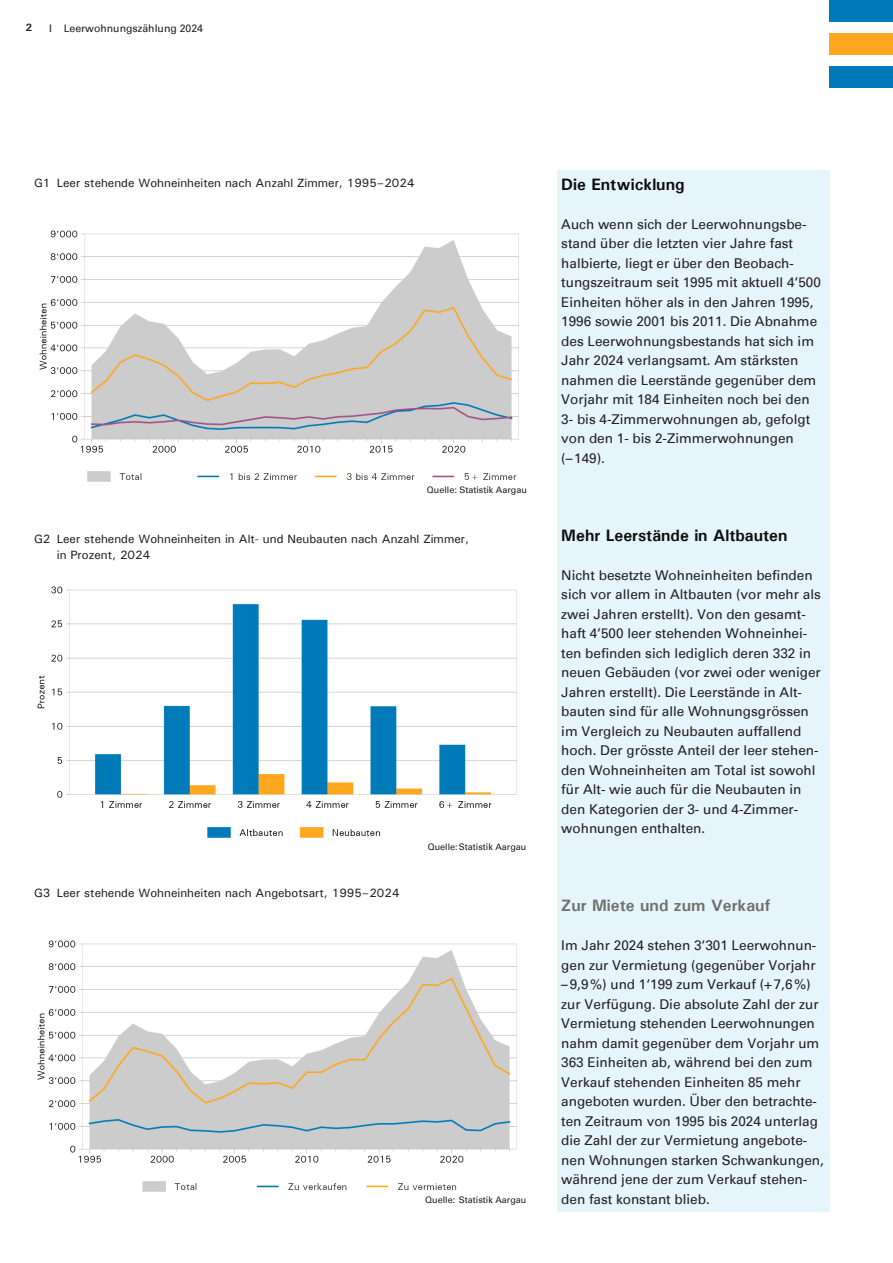
<style>
.page{position:relative;width:893px;height:1263px;background:#fff}
.page>*{position:absolute;margin:0;border:0;box-sizing:border-box;transform-origin:0 0}
.Titel_Ebene_1{font:700 16.5px "Univers";color:#0d0d0d}
.Titel_Ebene_1-2{font:700 16.5px "Univers";color:#6f726b}
.Lauftext{font:700 16.5px "Univers";color:#0d0d0d}
.Lauftext-2{font:13.5px/19.5px "Univers";color:#231f20}
.t1{font:500 12px/16.5px "Univers";color:#231f20}
.t2{font:10.5px "Univers";color:#231f20}
.t3{font:700 10.5px "Univers";color:#231f20}
.Copyright_Statistik_Aargau_Grafiken{font:9px "Univers";color:#231f20}
</style>
<div class="page">
<div style="left:829px;top:0;width:64px;height:21px;background:#007ab8"></div>
<div style="left:829px;top:33px;width:64px;height:22px;background:#ffa81f"></div>
<div style="left:829px;top:67px;width:64px;height:21px;background:#007ab8"></div>
<img style="left:39px;top:230px;width:480px;height:252px">
<img style="left:37px;top:586px;width:480px;height:252px">
<img style="left:37px;top:940px;width:480px;height:252px">
<div style="left:557px;top:170px;width:272px;height:1042px;background:#e6f5fc"></div>
<p class="t3" style="left:26px;top:21px;width:8px">2</p>
<p class="t2" style="left:49px;top:22px;width:156px">I Leerwohnungszählung 2024</p>
<p class="t1" style="left:34px;top:174px;width:382px">G1 Leer stehende Wohneinheiten nach Anzahl Zimmer, 1995–2024</p>
<p class="Copyright_Statistik_Aargau_Grafiken" style="left:427px;top:485px;width:102px">Quelle: Statistik Aargau</p>
<p class="t1" style="left:57px;top:530px;width:414px;text-indent:-23px">G2 Leer stehende Wohneinheiten in Alt- und Neubauten nach Anzahl Zimmer, in Prozent, 2024</p>
<p class="t1" style="left:34px;top:884px;width:367px">G3 Leer stehende Wohneinheiten nach Angebotsart, 1995–2024</p>
<p class="Copyright_Statistik_Aargau_Grafiken" style="left:428px;top:841px;width:100px">Quelle:Statistik Aargau</p>
<p class="Copyright_Statistik_Aargau_Grafiken" style="left:425px;top:1194px;width:103px">Quelle: Statistik Aargau</p>
<p class="Lauftext" style="left:561px;top:173px;width:125px">Die Entwicklung</p>
<p class="Lauftext-2" style="left:561px;top:214px;width:261px">Auch wenn sich der Leerwohnungsbe&shy;stand über die letzten vier Jahre fast halbierte, liegt er über den Beobach&shy;tungszeitraum seit 1995 mit aktuell 4‘500<br>Einheiten höher als in den Jahren 1995, 1996 sowie 2001 bis 2011. Die Abnahme des Leerwohnungsbestands hat sich im Jahr 2024 verlangsamt. Am stärksten nahmen die Leerstände gegenüber dem Vorjahr mit 184 Einheiten noch bei den 3- bis 4-Zimmerwohnungen ab, gefolgt von den 1- bis 2-Zimmerwohnungen (–149).</p>
<p class="Titel_Ebene_1" style="left:561px;top:524px;width:228px">Mehr Leerstände in Altbauten</p>
<p class="Lauftext-2" style="left:561px;top:565px;width:261px">Nicht besetzte Wohneinheiten befinden sich vor allem in Altbauten (vor mehr als zwei Jahren erstellt). Von den gesamt&shy;haft 4‘500 leer stehenden Wohneinhei&shy;ten befinden sich lediglich deren 332 in neuen Gebäuden (vor zwei oder weniger Jahren erstellt). Die Leerstände in Alt&shy;bauten sind für alle Wohnungsgrössen im Vergleich zu Neubauten auffallend hoch. Der grösste Anteil der leer stehen&shy;den Wohneinheiten am Total ist sowohl für Alt- wie auch für die Neubauten in den Kategorien der 3- und 4-Zimmer&shy;wohnungen enthalten.</p>
<p class="Titel_Ebene_1-2" style="left:561px;top:895px;width:211px">Zur Miete und zum Verkauf</p>
<p class="Lauftext-2" style="left:561px;top:936px;width:264px">Im Jahr 2024 stehen 3‘301 Leerwohnun&shy;gen zur Vermietung (gegenüber Vorjahr –9,9%) und 1‘199 zum Verkauf (+7,6%) zur Verfügung. Die absolute Zahl der zur Vermietung stehenden Leerwohnungen nahm damit gegenüber dem Vorjahr um 363 Einheiten ab, während bei den zum Verkauf stehenden Einheiten 85 mehr angeboten wurden. Über den betrachte&shy;ten Zeitraum von 1995 bis 2024 unterlag die Zahl der zur Vermietung angebote&shy;nen Wohnungen starken Schwankungen, während jene der zum Verkauf stehen&shy;den fast konstant blieb.</p>
</div>
